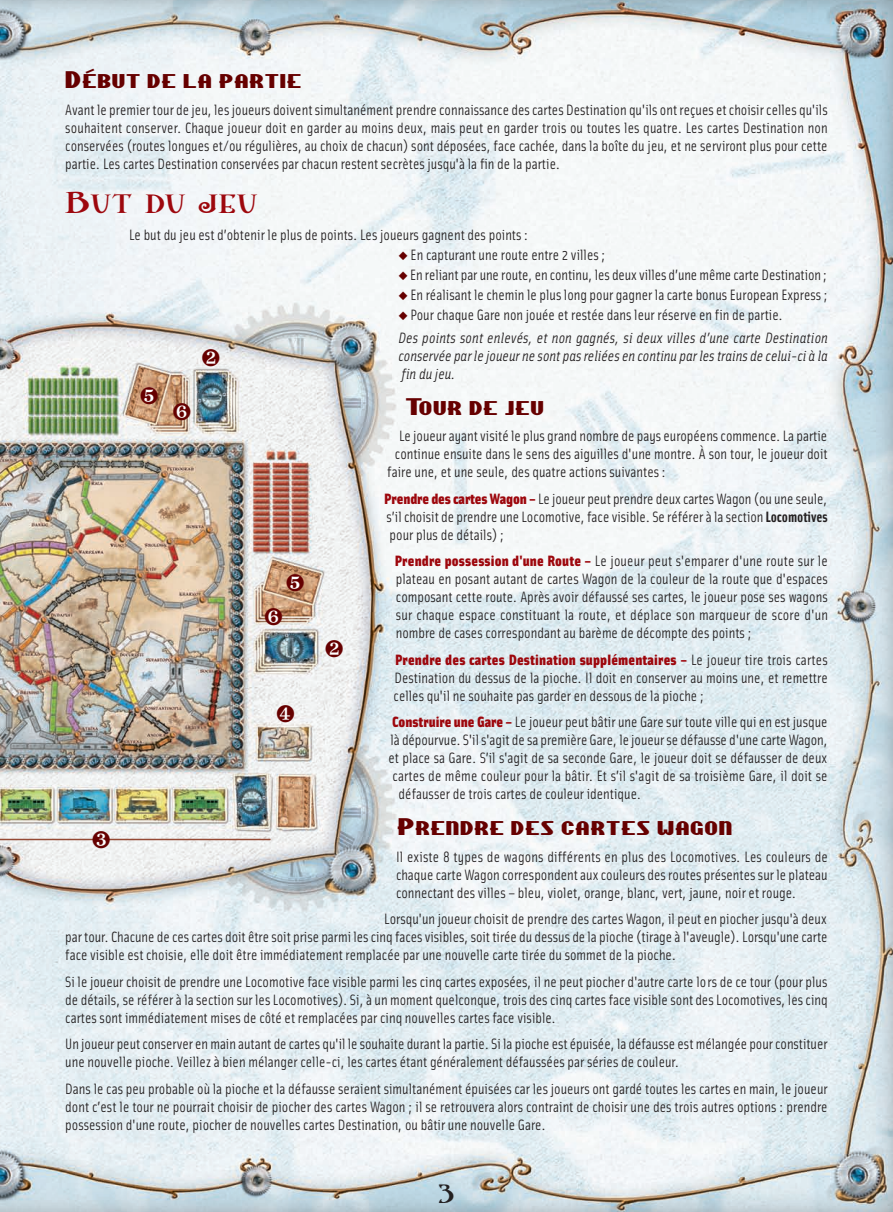
<style>
.page{position:relative;width:893px;height:1212px;background:#fff}
.page>*{position:absolute;margin:0;border:0;box-sizing:border-box;transform-origin:0 0}
.t1{font:25.5px "Shangri La NF Small Caps";letter-spacing:.035em;color:#9d070d;scale:1.18 1}
.t2{font:22.5px "Shangri La NF Small Caps";color:#231f20}
.t3{font:20.4px "Chippewa Falls NF";letter-spacing:.035em;color:#600;scale:1.18 1}
.t4{font:15px/18px "Solex";color:#231f20;text-align:justify}
.t5{font:italic 15px/22.2px "Solex";color:#231f20}
.s1{color:#600}
.s2{font-style:normal}
.s3{font-weight:900;color:#9d070d}
.s4{font-weight:700}
</style>
<div class="page">
<img style="left:0;top:0;width:893px;height:1212px">
<hr style="left:0;top:839px;width:271px;height:1px;background:#954a35">
<svg style="left:141px;top:387px;width:17px;height:17px"></svg>
<svg style="left:287px;top:574px;width:17px;height:17px"></svg>
<svg style="left:277px;top:705px;width:17px;height:17px"></svg>
<svg style="left:93px;top:831px;width:17px;height:17px"></svg>
<svg style="left:173px;top:403px;width:18px;height:17px"></svg>
<svg style="left:265px;top:608px;width:17px;height:17px"></svg>
<svg style="left:326px;top:640px;width:17px;height:17px"></svg>
<svg style="left:202px;top:349px;width:18px;height:18px"></svg>
<h3 class="t3" style="left:65px;top:69px;width:202px">Début de la partie</h3>
<p class="t4" style="left:65px;top:102px;width:764px">Avant le premier tour de jeu, les joueurs doivent simultanément prendre connaissance des cartes Destination qu'ils ont reçues et choisir celles qu'ils souhaitent conserver. Chaque joueur doit en garder au moins deux, mais peut en garder trois ou toutes les quatre. Les cartes Destination non conservées (routes longues et/ou régulières, au choix de chacun) sont déposées, face cachée, dans la boîte du jeu, et ne serviront plus pour cette partie. Les cartes Destination conservées par chacun restent secrètes jusqu'à la fin de la partie.</p>
<h1 class="t1" style="left:65px;top:189px;width:164px">But du jeu</h1>
<p class="t4" style="left:129px;top:227px;width:401px">Le but du jeu est d’obtenir le plus de points. Les joueurs gagnent des points :</p>
<p class="t4" style="left:398px;top:247px;width:209px"><span class="s1">◆</span> En capturant une route entre 2 villes ;</p>
<p class="t4" style="left:398px;top:267px;width:430px"><span class="s1">◆</span> En reliant par une route, en continu, les deux villes d’une même carte Destination ;</p>
<p class="t4" style="left:398px;top:287px;width:431px"><span class="s1">◆</span> En réalisant le chemin le plus long pour gagner la carte bonus European Express ;</p>
<p class="t5" style="left:398px;top:305px;width:431px"><span class="s1">◆</span> <span class="s2">Pour chaque Gare non jouée et restée dans leur réserve en fin de partie.<br></span>Des points sont enlevés, et non gagnés, si deux villes d’une carte Destination</p>
<p class="t5" style="left:398px;top:348px;width:431px;line-height:18px">conservée par le joueur ne sont pas reliées en continu par les trains de celui-ci à la fin du jeu.</p>
<h3 class="t3" style="left:405px;top:395px;width:119px">Tour de jeu</h3>
<p class="t4" style="left:399px;top:428px;width:430px">Le joueur ayant visité le plus grand nombre de pays européens commence. La partie</p>
<p class="t4" style="left:395px;top:446px;width:434px">continue ensuite dans le sens des aiguilles d'une montre. À son tour, le joueur doit</p>
<p class="t4" style="left:387px;top:464px;width:280px">faire une, et une seule, des quatre actions suivantes :</p>
<p class="t4" style="left:384px;top:491px;width:445px"><span class="s3">Prendre des cartes Wagon –</span> Le joueur peut prendre deux cartes Wagon (ou une seule, s’il choisit de prendre une Locomotive, face visible. Se référer à la section <span class="s4">Locomotives </span>pour plus de détails) ;</p>
<p class="t4" style="left:395px;top:553px;width:435px"><span class="s3">Prendre possession d'une Route –</span> Le joueur peut s'emparer d'une route sur le plateau en posant autant de cartes Wagon de la couleur de la route que d'espaces composant cette route. Après avoir défaussé ses cartes, le joueur pose ses wagons sur chaque espace constituant la route, et déplace son marqueur de score d'un nombre de cases correspondant au barème de décompte des points ;</p>
<p class="t4" style="left:394px;top:652px;width:436px"><span class="s3">Prendre des cartes Destination supplémentaires –</span> Le joueur tire trois cartes Destination du dessus de la pioche. Il doit en conserver au moins une, et remettre celles qu'il ne souhaite pas garder en dessous de la pioche ;</p>
<p class="t4" style="left:392px;top:714px;width:437px"><span class="s3">Construire une Gare –</span> Le joueur peut bâtir une Gare sur toute ville qui en est jusque</p>
<p class="t4" style="left:390px;top:732px;width:439px">là dépourvue. S'il s'agit de sa première Gare, le joueur se défausse d'une carte Wagon,</p>
<p class="t4" style="left:388px;top:750px;width:440px">et place sa Gare. S’il s'agit de sa seconde Gare, le joueur doit se défausser de deux</p>
<p class="t4" style="left:393px;top:768px;width:437px">cartes de même couleur pour la bâtir. Et s’il s'agit de sa troisième Gare, il doit se</p>
<p class="t4" style="left:399px;top:786px;width:244px">défausser de trois cartes de couleur identique.</p>
<h3 class="t3" style="left:397px;top:816px;width:285px">Prendre des cartes wagon</h3>
<p class="t4" style="left:396px;top:849px;width:433px">Il existe 8 types de wagons différents en plus des Locomotives. Les couleurs de chaque carte Wagon correspondent aux couleurs des routes présentes sur le plateau connectant des villes – bleu, violet, orange, blanc, vert, jaune, noir et rouge.</p>
<p class="t4" style="left:65px;top:911px;width:764px;text-indent:319px">Lorsqu'un joueur choisit de prendre des cartes Wagon, il peut en piocher jusqu'à deux par tour. Chacune de ces cartes doit être soit prise parmi les cinq faces visibles, soit tirée du dessus de la pioche (tirage à l'aveugle). Lorsqu'une carte face visible est choisie, elle doit être immédiatement remplacée par une nouvelle carte tirée du sommet de la pioche.</p>
<p class="t4" style="left:65px;top:974px;width:764px">Si le joueur choisit de prendre une Locomotive face visible parmi les cinq cartes exposées, il ne peut piocher d'autre carte lors de ce tour (pour plus de détails, se référer à la section sur les Locomotives). Si, à un moment quelconque, trois des cinq cartes face visible sont des Locomotives, les cinq cartes sont immédiatement mises de côté et remplacées par cinq nouvelles cartes face visible.</p>
<p class="t4" style="left:65px;top:1036px;width:764px">Un joueur peut conserver en main autant de cartes qu'il le souhaite durant la partie. Si la pioche est épuisée, la défausse est mélangée pour constituer une nouvelle pioche. Veillez à bien mélanger celle-ci, les cartes étant généralement défaussées par séries de couleur.</p>
<p class="t4" style="left:65px;top:1081px;width:764px">Dans le cas peu probable où la pioche et la défausse seraient simultanément épuisées car les joueurs ont gardé toutes les cartes en main, le joueur dont c’est le tour ne pourrait choisir de piocher des cartes Wagon ; il se retrouvera alors contraint de choisir une des trois autres options : prendre possession d'une route, piocher de nouvelles cartes Destination, ou bâtir une nouvelle Gare.</p>
<h2 class="t2" style="left:439px;top:1182px;width:16px">3</h2>
</div>
